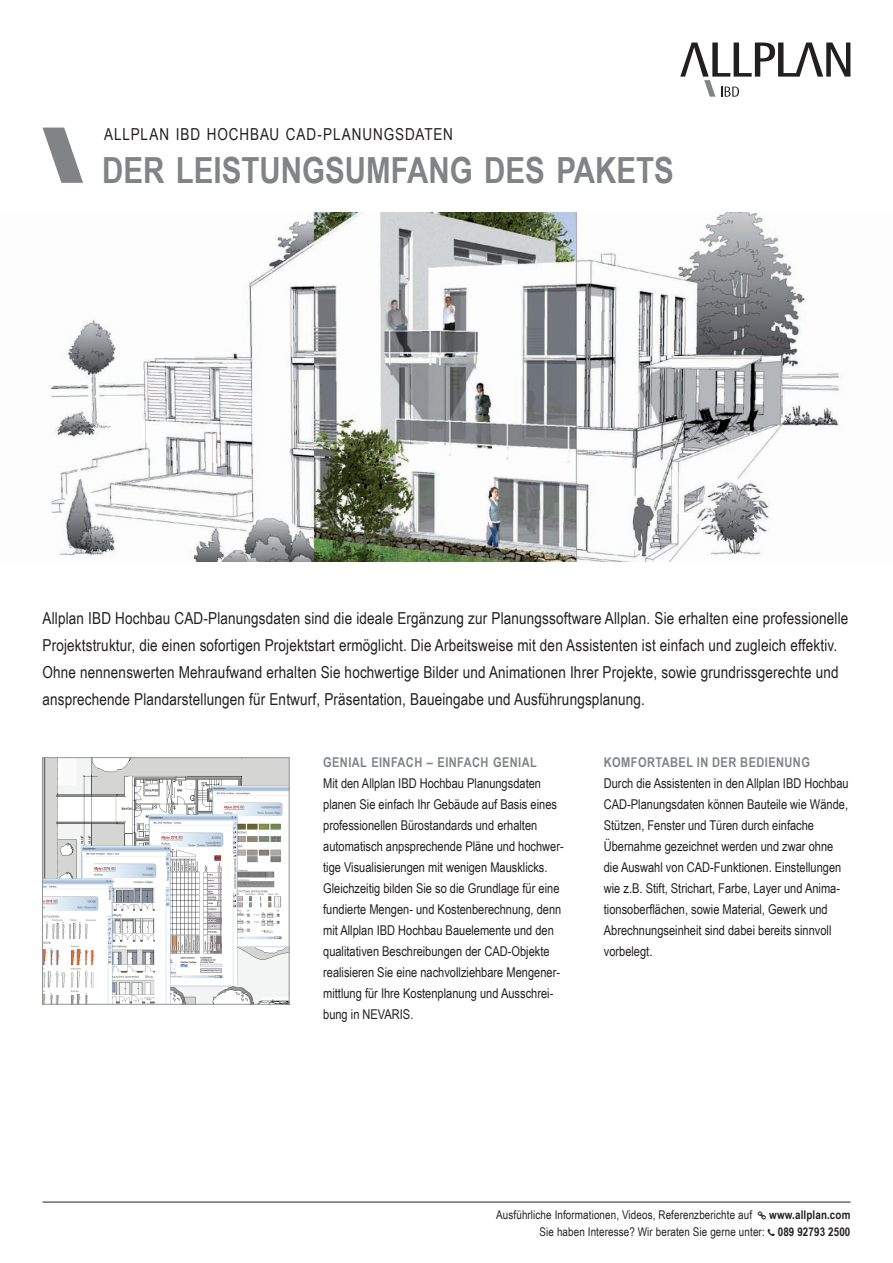
<style>
.page{position:relative;width:893px;height:1263px;background:#fff}
.page>*{position:absolute;margin:0;border:0;box-sizing:border-box;transform-origin:0 0}
.t1{font:700 36px "Arial Narrow";color:#818487}
.t2{font:16.5px/27px "Arial Narrow";letter-spacing:.01em;color:#231f20}
.t3{font:16.5px "Arial Narrow";letter-spacing:.055em;color:#231f20}
.t4{font:13.5px/21px "Arial Narrow";color:#231f20}
.t5{font:700 13.5px "Arial Narrow";letter-spacing:.03em;color:#818487}
.t6{font:12px/16.5px "Arial Narrow";letter-spacing:.01em;color:#231f20;text-align:right}
.s1{font-weight:700}
</style>
<div class="page">
<svg style="left:680px;top:43px;width:170px;height:54px"></svg>
<img style="left:50px;top:213px;width:791px;height:348px">
<img style="left:44px;top:759px;width:244px;height:244px">
<div style="left:42px;top:757px;width:248px;height:248px;border:1px solid #939598"></div>
<hr style="left:43px;top:1202px;width:807px;height:1px;background:#231f20">
<svg style="left:43px;top:128px;width:40px;height:55px"></svg>
<p class="t3" style="left:104px;top:122px;width:350px">ALLPLAN IBD HOCHBAU CAD-PLANUNGSDATEN</p>
<h1 class="t1" style="left:102px;top:143px;width:573px">DER LEISTUNGSUMFANG DES PAKETS</h1>
<p class="t2" style="left:43px;top:604px;width:807px">Allplan IBD Hochbau CAD-Planungsdaten sind die ideale Ergänzung zur Planungssoftware Allplan. Sie erhalten eine professionelle Projektstruktur, die einen sofortigen Projektstart ermöglicht. Die Arbeitsweise mit den Assistenten ist einfach und zugleich effektiv.<br>Ohne nennenswerten Mehraufwand erhalten Sie hochwertige Bilder und Animationen Ihrer Projekte, sowie grundrissgerechte und ansprechende Plandarstellungen für Entwurf, Präsentation, Baueingabe und Ausführungsplanung.</p>
<p class="t5" style="left:323px;top:752px;width:215px">GENIAL EINFACH – EINFACH GENIAL</p>
<p class="t4" style="left:323px;top:772px;width:242px">Mit den Allplan IBD Hochbau Planungsdaten planen Sie einfach Ihr Gebäude auf Basis eines professionellen Bürostandards und erhalten automatisch anpsprechende Pläne und hochwer&shy;tige Visualisierungen mit wenigen Mausklicks.<br>Gleichzeitig bilden Sie so die Grundlage für eine fundierte Mengen- und Kostenberechnung, denn mit Allplan IBD Hochbau Bauelemente und den qualitativen Beschreibungen der CAD-Objekte realisieren Sie eine nachvollziehbare Mengener&shy;mittlung für Ihre Kostenplanung und Ausschrei&shy;bung in NEVARIS.</p>
<p class="t5" style="left:604px;top:752px;width:208px">KOMFORTABEL IN DER BEDIENUNG</p>
<p class="t4" style="left:604px;top:772px;width:246px">Durch die Assistenten in den Allplan IBD Hochbau CAD-Planungsdaten können Bauteile wie Wände, Stützen, Fenster und Türen durch einfache Übernahme gezeichnet werden und zwar ohne die Auswahl von CAD-Funktionen. Einstellungen wie z.B. Stift, Strichart, Farbe, Layer und Anima&shy;tionsoberflächen, sowie Material, Gewerk und Abrechnungseinheit sind dabei bereits sinnvoll vorbelegt.</p>
<p class="t6" style="left:496px;top:1206px;width:257px">Ausführliche Informationen, Videos, Referenzberichte auf</p>
<p class="t6" style="left:540px;top:1206px;width:312px"><span class="s1">www.allplan.com<br></span>Sie haben Interesse? Wir beraten Sie gerne unter: <span class="s1">089 92793 2500</span></p>
</div>
